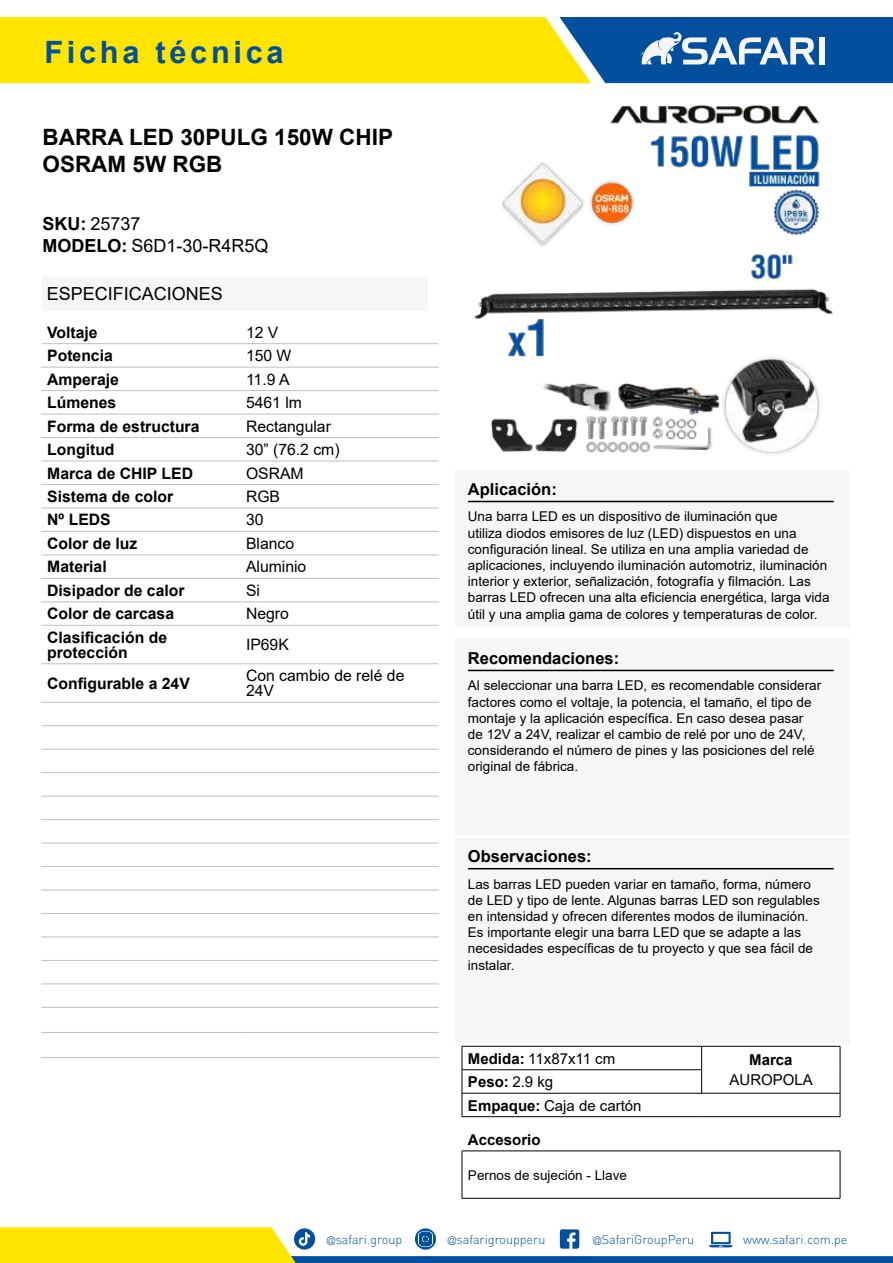
<style>
.page{position:relative;width:893px;height:1263px;background:#fff}
.page>*{position:absolute;margin:0;border:0;box-sizing:border-box;transform-origin:0 0}
.t1{font:700 30.75px "Arial";letter-spacing:.12em;color:#02509d}
.t2{font:700 22.5px/27px "Arial";color:#000}
.t3{font:18px/21.9px "Arial";color:#000}
.t4{font:700 16.5px "Arial";color:#000}
.t5{font:700 15.75px/15px "Arial";color:#000}
.t6{font:15.75px/15px "Arial";color:#000}
.t7{font:15px "Arial";color:#000}
.t8{font:700 15px "Arial";color:#000}
.t9{font:13.5px/16.2px "Arial";color:#000}
.t10{font:300 12.6px "DIN";color:#02509d}
.s1{font-weight:700}
.s2{font-weight:400}
.s3{font-family:"Helvetica LT Std";font-stretch:condensed;font-size:11.25px}
</style>
<div class="page">
<svg style="left:0;top:1227px;width:893px;height:36px"></svg>
<svg style="left:0;top:17px;width:893px;height:66px;background:#b1b83e"></svg>
<div style="left:819px;top:37px;width:6px;height:27px;background:#f6f6f6"></div>
<div style="left:455px;top:470px;width:395px;height:157px;background:#f6f6f6"></div>
<hr style="left:468px;top:501px;width:366px;height:1px;background:#000">
<div style="left:455px;top:638px;width:395px;height:196px;background:#f6f6f6"></div>
<hr style="left:468px;top:670px;width:366px;height:1px;background:#000">
<div style="left:455px;top:838px;width:395px;height:204px;background:#f6f6f6"></div>
<hr style="left:468px;top:868px;width:366px;height:1px;background:#000">
<hr style="left:462px;top:1151px;width:378px;height:1px;background:#000">
<hr style="left:462px;top:1151px;width:1px;height:47px;background:#000">
<hr style="left:840px;top:1151px;width:1px;height:47px;background:#000">
<hr style="left:462px;top:1198px;width:378px;height:1px;background:#000">
<hr style="left:41px;top:343px;width:199px;height:1px;background:#bfbfbf">
<hr style="left:240px;top:343px;width:199px;height:1px;background:#bfbfbf">
<hr style="left:41px;top:1057px;width:199px;height:1px;background:#bfbfbf">
<hr style="left:240px;top:1057px;width:199px;height:1px;background:#bfbfbf">
<hr style="left:41px;top:367px;width:199px;height:1px;background:#bfbfbf">
<hr style="left:240px;top:367px;width:199px;height:1px;background:#bfbfbf">
<hr style="left:41px;top:390px;width:199px;height:1px;background:#bfbfbf">
<hr style="left:240px;top:390px;width:199px;height:1px;background:#bfbfbf">
<hr style="left:41px;top:414px;width:199px;height:1px;background:#bfbfbf">
<hr style="left:240px;top:414px;width:199px;height:1px;background:#bfbfbf">
<hr style="left:41px;top:437px;width:199px;height:1px;background:#bfbfbf">
<hr style="left:240px;top:437px;width:199px;height:1px;background:#bfbfbf">
<hr style="left:41px;top:461px;width:199px;height:1px;background:#bfbfbf">
<hr style="left:240px;top:461px;width:199px;height:1px;background:#bfbfbf">
<hr style="left:41px;top:484px;width:199px;height:1px;background:#bfbfbf">
<hr style="left:240px;top:484px;width:199px;height:1px;background:#bfbfbf">
<hr style="left:41px;top:508px;width:199px;height:1px;background:#bfbfbf">
<hr style="left:240px;top:508px;width:199px;height:1px;background:#bfbfbf">
<hr style="left:41px;top:531px;width:199px;height:1px;background:#bfbfbf">
<hr style="left:240px;top:531px;width:199px;height:1px;background:#bfbfbf">
<hr style="left:41px;top:555px;width:199px;height:1px;background:#bfbfbf">
<hr style="left:240px;top:555px;width:199px;height:1px;background:#bfbfbf">
<hr style="left:41px;top:578px;width:199px;height:1px;background:#bfbfbf">
<hr style="left:240px;top:578px;width:199px;height:1px;background:#bfbfbf">
<hr style="left:41px;top:602px;width:199px;height:1px;background:#bfbfbf">
<hr style="left:240px;top:602px;width:199px;height:1px;background:#bfbfbf">
<hr style="left:41px;top:625px;width:199px;height:1px;background:#bfbfbf">
<hr style="left:240px;top:625px;width:199px;height:1px;background:#bfbfbf">
<hr style="left:41px;top:663px;width:199px;height:1px;background:#bfbfbf">
<hr style="left:240px;top:663px;width:199px;height:1px;background:#bfbfbf">
<hr style="left:41px;top:702px;width:199px;height:1px;background:#bfbfbf">
<hr style="left:240px;top:702px;width:199px;height:1px;background:#bfbfbf">
<hr style="left:41px;top:725px;width:199px;height:1px;background:#bfbfbf">
<hr style="left:240px;top:725px;width:199px;height:1px;background:#bfbfbf">
<hr style="left:41px;top:749px;width:199px;height:1px;background:#bfbfbf">
<hr style="left:240px;top:749px;width:199px;height:1px;background:#bfbfbf">
<hr style="left:41px;top:772px;width:199px;height:1px;background:#bfbfbf">
<hr style="left:240px;top:772px;width:199px;height:1px;background:#bfbfbf">
<hr style="left:41px;top:796px;width:199px;height:1px;background:#bfbfbf">
<hr style="left:240px;top:796px;width:199px;height:1px;background:#bfbfbf">
<hr style="left:41px;top:819px;width:199px;height:1px;background:#bfbfbf">
<hr style="left:240px;top:819px;width:199px;height:1px;background:#bfbfbf">
<hr style="left:41px;top:843px;width:199px;height:1px;background:#bfbfbf">
<hr style="left:240px;top:843px;width:199px;height:1px;background:#bfbfbf">
<hr style="left:41px;top:866px;width:199px;height:1px;background:#bfbfbf">
<hr style="left:240px;top:866px;width:199px;height:1px;background:#bfbfbf">
<hr style="left:41px;top:890px;width:199px;height:1px;background:#bfbfbf">
<hr style="left:240px;top:890px;width:199px;height:1px;background:#bfbfbf">
<hr style="left:41px;top:913px;width:199px;height:1px;background:#bfbfbf">
<hr style="left:240px;top:913px;width:199px;height:1px;background:#bfbfbf">
<hr style="left:41px;top:937px;width:199px;height:1px;background:#bfbfbf">
<hr style="left:240px;top:937px;width:199px;height:1px;background:#bfbfbf">
<hr style="left:41px;top:960px;width:199px;height:1px;background:#bfbfbf">
<hr style="left:240px;top:960px;width:199px;height:1px;background:#bfbfbf">
<hr style="left:41px;top:984px;width:199px;height:1px;background:#bfbfbf">
<hr style="left:240px;top:984px;width:199px;height:1px;background:#bfbfbf">
<hr style="left:41px;top:1007px;width:199px;height:1px;background:#bfbfbf">
<hr style="left:240px;top:1007px;width:199px;height:1px;background:#bfbfbf">
<hr style="left:41px;top:1032px;width:199px;height:1px;background:#bfbfbf">
<hr style="left:240px;top:1032px;width:199px;height:1px;background:#bfbfbf">
<img style="left:474px;top:105px;width:359px;height:350px">
<div style="left:43px;top:277px;width:385px;height:33px;background:#f6f6f6"></div>
<hr style="left:462px;top:1069px;width:239px;height:1px;background:#000">
<hr style="left:462px;top:1093px;width:240px;height:1px;background:#000">
<hr style="left:702px;top:1093px;width:138px;height:1px;background:#000">
<hr style="left:462px;top:1046px;width:240px;height:1px;background:#000">
<hr style="left:702px;top:1046px;width:138px;height:1px;background:#000">
<svg style="left:701px;top:1046px;width:1px;height:47px"></svg>
<svg style="left:462px;top:1046px;width:1px;height:70px"></svg>
<svg style="left:840px;top:1046px;width:1px;height:70px"></svg>
<hr style="left:462px;top:1116px;width:240px;height:1px;background:#000">
<hr style="left:702px;top:1116px;width:138px;height:1px;background:#000">
<h1 class="t1" style="left:44px;top:34px;width:241px">Ficha técnica</h1>
<h2 class="t2" style="left:43px;top:126px;width:352px">BARRA LED 30PULG 150W CHIP<br>OSRAM 5W RGB</h2>
<h3 class="t3" style="left:43px;top:213px;width:227px"><span class="s1">SKU:</span> 25737<br><span class="s1">MODELO:</span> S6D1-30-R4R5Q</h3>
<h3 class="t3" style="left:47px;top:282px;width:178px">ESPECIFICACIONES</h3>
<p class="t5" style="left:47px;top:326px;width:52px">Voltaje</p>
<p class="t6" style="left:246px;top:326px;width:34px">12 V</p>
<p class="t5" style="left:47px;top:350px;width:67px">Potencia</p>
<p class="t6" style="left:246px;top:350px;width:47px">150 W</p>
<p class="t5" style="left:47px;top:373px;width:73px">Amperaje</p>
<p class="t6" style="left:246px;top:371px;width:45px">11.9 A</p>
<p class="t5" style="left:47px;top:396px;width:71px">Lúmenes</p>
<p class="t6" style="left:246px;top:396px;width:58px">5461 lm</p>
<p class="t5" style="left:47px;top:420px;width:154px">Forma de estructura</p>
<p class="t6" style="left:246px;top:418px;width:86px">Rectangular</p>
<p class="t5" style="left:47px;top:443px;width:69px">Longitud</p>
<p class="t6" style="left:246px;top:442px;width:95px">30” (76.2 cm)</p>
<p class="t5" style="left:47px;top:467px;width:147px">Marca de CHIP LED</p>
<p class="t6" style="left:246px;top:467px;width:59px">OSRAM</p>
<p class="t5" style="left:47px;top:490px;width:128px">Sistema de color</p>
<p class="t6" style="left:246px;top:490px;width:36px">RGB</p>
<p class="t5" style="left:47px;top:514px;width:65px">Nº LEDS</p>
<p class="t6" style="left:246px;top:514px;width:19px">30</p>
<p class="t5" style="left:47px;top:537px;width:92px">Color de luz</p>
<p class="t6" style="left:246px;top:537px;width:50px">Blanco</p>
<p class="t5" style="left:47px;top:561px;width:61px">Material</p>
<p class="t6" style="left:246px;top:561px;width:62px">Aluminio</p>
<p class="t5" style="left:47px;top:584px;width:139px">Disipador de calor</p>
<p class="t6" style="left:246px;top:584px;width:16px">Si</p>
<p class="t5" style="left:47px;top:608px;width:128px">Color de carcasa</p>
<p class="t6" style="left:246px;top:606px;width:44px">Negro</p>
<p class="t5" style="left:47px;top:630px;width:121px">Clasificación de protección</p>
<p class="t6" style="left:246px;top:637px;width:44px">IP69K</p>
<p class="t5" style="left:47px;top:676px;width:144px">Configurable a 24V</p>
<p class="t6" style="left:246px;top:668px;width:160px">Con cambio de relé de<br>24V</p>
<p class="t4" style="left:468px;top:483px;width:90px">Aplicación:</p>
<p class="t9" style="left:468px;top:510px;width:363px">Una barra LED es un dispositivo de iluminación que<br>utiliza diodos emisores de luz (LED) dispuestos en una configuración lineal. Se utiliza en una amplia variedad de aplicaciones, incluyendo iluminación automotriz, iluminación interior y exterior, señalización, fotografía y filmación. Las barras LED ofrecen una alta eficiencia energética, larga vida útil y una amplia gama de colores y temperaturas de color.</p>
<p class="t4" style="left:468px;top:652px;width:153px">Recomendaciones:</p>
<p class="t9" style="left:468px;top:679px;width:355px">Al seleccionar una barra LED, es recomendable considerar factores como el voltaje, la potencia, el tamaño, el tipo de montaje y la aplicación específica. En caso desea pasar de 12V a 24V, realizar el cambio de relé por uno de 24V, considerando el número de pines y las posiciones del relé original de fábrica.</p>
<p class="t4" style="left:468px;top:850px;width:125px">Observaciones:</p>
<p class="t9" style="left:468px;top:877px;width:353px">Las barras LED pueden variar en tamaño, forma, número de LED y tipo de lente. Algunas barras LED son regulables en intensidad y ofrecen diferentes modos de iluminación.<br>Es importante elegir una barra LED que se adapte a las necesidades específicas de tu proyecto y que sea fácil de instalar.</p>
<p class="t7" style="left:468px;top:1053px;width:149px"><span class="s1">Medida:</span> 11x87x11 cm</p>
<p class="t8" style="left:749px;top:1054px;width:45px">Marca</p>
<p class="t8" style="left:468px;top:1076px;width:87px">Peso: <span class="s2">2.9 kg</span></p>
<p class="t7" style="left:730px;top:1074px;width:85px">AUROPOLA</p>
<p class="t7" style="left:468px;top:1100px;width:175px"><span class="s1">Empaque:</span> Caja de cartón</p>
<p class="t8" style="left:468px;top:1134px;width:74px">Accesorio</p>
<p class="t9" style="left:468px;top:1168px;width:161px">Pernos de sujeción - Llave</p>
<p class="t10" style="left:327px;top:1234px;width:77px"><span class="s3">@</span>safari.group</p>
<p class="t10" style="left:448px;top:1234px;width:99px"><span class="s3">@</span>safarigroupperu</p>
<p class="t10" style="left:593px;top:1234px;width:103px"><span class="s3">@</span>SafariGroupPeru</p>
<p class="t10" style="left:743px;top:1234px;width:106px">www.safari.com.pe</p>
</div>
